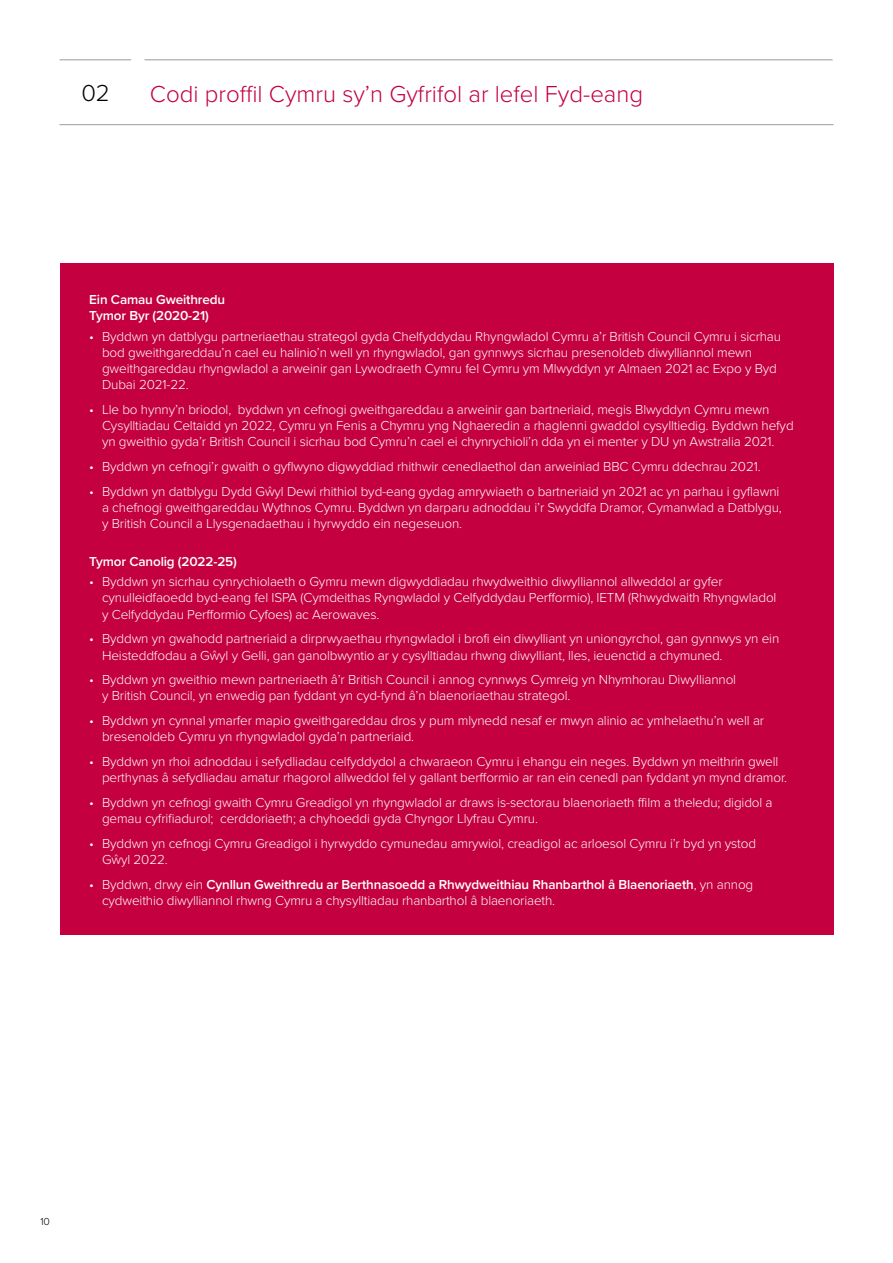
<style>
.page{position:relative;width:893px;height:1263px;background:#fff}
.page>*{position:absolute;margin:0;border:0;box-sizing:border-box;transform-origin:0 0}
.Intro_Big_Black{font:300 24px "Proxima Nova";color:#c40040}
.Intro_Big_Black-2{font:300 24px "Proxima Nova";color:#000}
.white_bullets{font:300 13.5px/16.2px "Proxima Nova";letter-spacing:-.01em;color:#fff}
.BBB{font:600 13.5px/16.2px "Proxima Nova";letter-spacing:-.01em;color:#fff}
.t1{font:300 10.5px "Proxima Nova";color:#000}
.s1{font-weight:600}
</style>
<div class="page">
<hr style="left:60px;top:60px;width:71px;height:1px;background:#9c9b9b">
<hr style="left:145px;top:60px;width:688px;height:1px;background:#9c9b9b">
<hr style="left:60px;top:124px;width:773px;height:1px;background:#9c9b9b">
<div style="left:60px;top:264px;width:773px;height:671px;background:#c40040"></div>
<h1 class="Intro_Big_Black-2" style="left:81px;top:75px;width:30px">02</h1>
<h1 class="Intro_Big_Black" style="left:150px;top:76px;width:495px">Codi proffil Cymru sy’n Gyfrifol ar lefel Fyd-eang</h1>
<p class="BBB" style="left:89px;top:291px;width:137px">Ein Camau Gweithredu<br>Tymor Byr (2020-21)</p>
<p class="white_bullets" style="left:102px;top:327px;width:681px;text-indent:-13px">• Byddwn yn datblygu partneriaethau strategol gyda Chelfyddydau Rhyngwladol Cymru a’r British Council Cymru i sicrhau bod gweithgareddau’n cael eu halinio’n well yn rhyngwladol, gan gynnwys sicrhau presenoldeb diwylliannol mewn gweithgareddau rhyngwladol a arweinir gan Lywodraeth Cymru fel Cymru ym Mlwyddyn yr Almaen 2021 ac Expo y Byd Dubai 2021-22.</p>
<p class="white_bullets" style="left:102px;top:401px;width:693px;text-indent:-13px">• Lle bo hynny’n briodol, byddwn yn cefnogi gweithgareddau a arweinir gan bartneriaid, megis Blwyddyn Cymru mewn<br>Cysylltiadau Celtaidd yn 2022, Cymru yn Fenis a Chymru yng Nghaeredin a rhaglenni gwaddol cysylltiedig. Byddwn hefyd yn gweithio gyda’r British Council i sicrhau bod Cymru’n cael ei chynrychioli’n dda yn ei menter y DU yn Awstralia 2021.</p>
<p class="white_bullets" style="left:89px;top:458px;width:673px">• Byddwn yn cefnogi’r gwaith o gyflwyno digwyddiad rhithwir cenedlaethol dan arweiniad BBC Cymru ddechrau 2021.</p>
<p class="white_bullets" style="left:102px;top:482px;width:681px;text-indent:-13px">• Byddwn yn datblygu Dydd Gŵyl Dewi rhithiol byd-eang gydag amrywiaeth o bartneriaid yn 2021 ac yn parhau i gyflawni a chefnogi gweithgareddau Wythnos Cymru. Byddwn yn darparu adnoddau i’r Swyddfa Dramor, Cymanwlad a Datblygu, y British Council a Llysgenadaethau i hyrwyddo ein negeseuon.</p>
<p class="BBB" style="left:89px;top:553px;width:149px">Tymor Canolig (2022-25)</p>
<p class="white_bullets" style="left:102px;top:573px;width:676px;text-indent:-13px">• Byddwn yn sicrhau cynrychiolaeth o Gymru mewn digwyddiadau rhwydweithio diwylliannol allweddol ar gyfer cynulleidfaoedd byd-eang fel ISPA (Cymdeithas Ryngwladol y Celfyddydau Perfformio), IETM (Rhwydwaith Rhyngwladol y Celfyddydau Perfformio Cyfoes) ac Aerowaves.</p>
<p class="white_bullets" style="left:102px;top:630px;width:679px;text-indent:-13px">• Byddwn yn gwahodd partneriaid a dirprwyaethau rhyngwladol i brofi ein diwylliant yn uniongyrchol, gan gynnwys yn ein<br>Heisteddfodau a Gŵyl y Gelli, gan ganolbwyntio ar y cysylltiadau rhwng diwylliant, lles, ieuenctid a chymuned.</p>
<p class="white_bullets" style="left:102px;top:671px;width:636px;text-indent:-13px">• Byddwn yn gweithio mewn partneriaeth â’r British Council i annog cynnwys Cymreig yn Nhymhorau Diwylliannol y British Council, yn enwedig pan fyddant yn cyd-fynd â’n blaenoriaethau strategol.</p>
<p class="white_bullets" style="left:102px;top:712px;width:664px;text-indent:-13px">• Byddwn yn cynnal ymarfer mapio gweithgareddau dros y pum mlynedd nesaf er mwyn alinio ac ymhelaethu’n well ar bresenoldeb Cymru yn rhyngwladol gyda’n partneriaid.</p>
<p class="white_bullets" style="left:102px;top:753px;width:686px;text-indent:-13px">• Byddwn yn rhoi adnoddau i sefydliadau celfyddydol a chwaraeon Cymru i ehangu ein neges. Byddwn yn meithrin gwell perthynas â sefydliadau amatur rhagorol allweddol fel y gallant berfformio ar ran ein cenedl pan fyddant yn mynd dramor.</p>
<p class="white_bullets" style="left:102px;top:794px;width:672px;text-indent:-13px">• Byddwn yn cefnogi gwaith Cymru Greadigol yn rhyngwladol ar draws is-sectorau blaenoriaeth ffilm a theledu; digidol a gemau cyfrifiadurol; cerddoriaeth; a chyhoeddi gyda Chyngor Llyfrau Cymru.</p>
<p class="white_bullets" style="left:102px;top:834px;width:656px;text-indent:-13px">• Byddwn yn cefnogi Cymru Greadigol i hyrwyddo cymunedau amrywiol, creadigol ac arloesol Cymru i’r byd yn ystod<br>Gŵyl 2022.</p>
<p class="white_bullets" style="left:102px;top:875px;width:653px;text-indent:-13px">• Byddwn, drwy ein <span class="s1">Cynllun Gweithredu ar Berthnasoedd a Rhwydweithiau Rhanbarthol â Blaenoriaeth</span>, yn annog cydweithio diwylliannol rhwng Cymru a chysylltiadau rhanbarthol â blaenoriaeth.</p>
<p class="t1" style="left:40px;top:1213px;width:11px">10</p>
</div>
